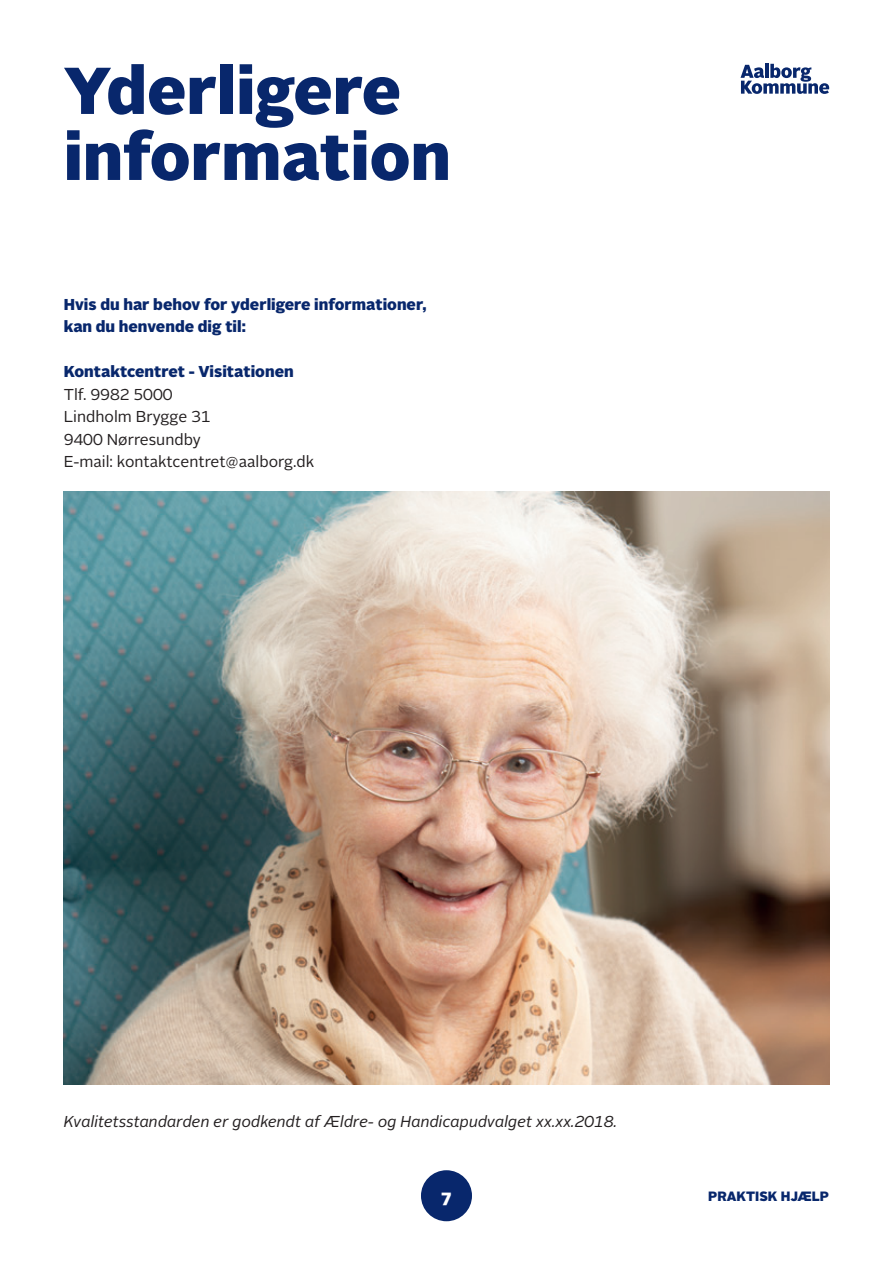
<style>
.page{position:relative;width:893px;height:1263px;background:#fff}
.page>*{position:absolute;margin:0;border:0;box-sizing:border-box;transform-origin:0 0}
.t1{font:900 66px/66px "Alright Sans";color:#08276c}
.t2{font:900 18px "Alright Sans";color:#fff}
.t3{font:900 15.75px/22.5px "Alright Sans";color:#08276c}
.t4{font:15.75px/22.5px "Alright Sans";color:#231f20}
.t5{font:italic 15.75px "Alright Sans";color:#231f20}
.t6{font:900 13.5px "Alright Sans";color:#08276c}
</style>
<div class="page">
<svg style="left:740px;top:64px;width:89px;height:30px"></svg>
<div style="left:421px;top:1170px;width:51px;height:51px;background:#08276c;border-radius:50%"></div>
<img style="left:64px;top:491px;width:765px;height:593px">
<h1 class="t1" style="left:64px;top:58px;width:389px">Yderligere information</h1>
<p class="t3" style="left:64px;top:293px;width:364px">Hvis du har behov for yderligere informationer, kan du henvende dig til:</p>
<p class="t3" style="left:64px;top:360px;width:231px">Kontaktcentret - Visitationen</p>
<p class="t4" style="left:64px;top:383px;width:252px">Tlf. 9982 5000<br>Lindholm Brygge 31<br>9400 Nørresundby<br>E-mail: kontaktcentret@aalborg.dk</p>
<p class="t5" style="left:64px;top:1111px;width:555px">Kvalitetsstandarden er godkendt af Ældre- og Handicapudvalget xx.xx.2018.</p>
<p class="t2" style="left:441px;top:1183px;width:12px">7</p>
<p class="t6" style="left:708px;top:1186px;width:122px">PRAKTISK HJÆLP</p>
</div>
